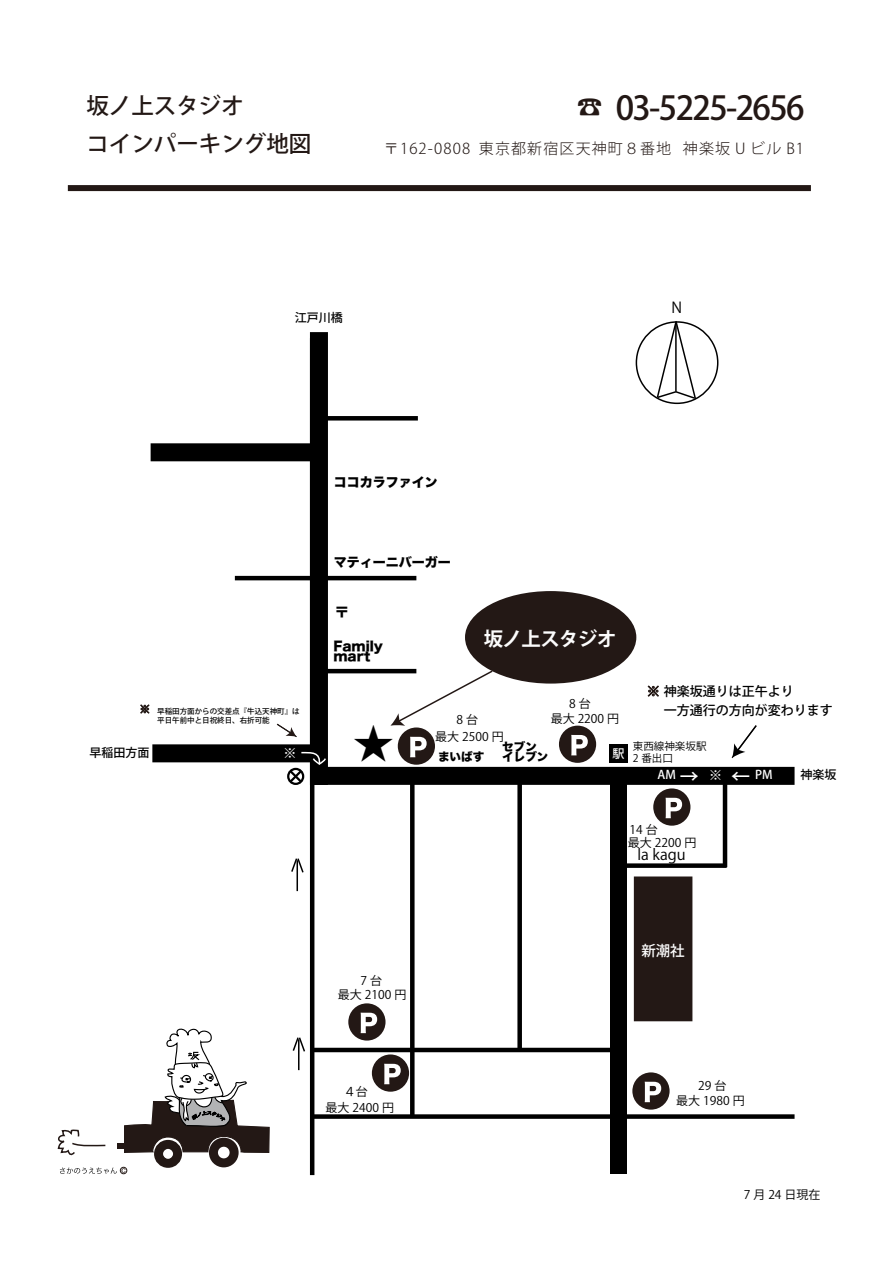
<style>
.page{position:relative;width:893px;height:1263px;background:#fff}
.page>*{position:absolute;margin:0;border:0;box-sizing:border-box;transform-origin:0 0}
.t1{font:500 32.85px "Koz Go Pro";letter-spacing:-.05em;color:#231815}
.t2{font:300 25.05px "Koz Go Pro";color:#231815}
.t3{font:500 22.5px/37.8px "Koz Go Pro";color:#231815}
.t4{font:700 19.35px "Koz Go Pro";letter-spacing:-.025em;color:#fcfcfc}
.t5{font:500 18.9px "Koz Go Pro";color:#fff}
.t6{font:300 15px "Koz Go Pro";letter-spacing:.075em;color:#231815}
.t7{font:15px "Koz Go Pro";color:#000}
.t8{font:500 14.4px "Koz Go Pro";color:#fff}
.t9{font:13.05px/10.1px "Hira Kaku Std W8";color:#000}
.t10{font:500 13.05px/19.5px "Koz Go Pro";color:#000}
.t11{font:13.05px "Hira Kaku Std W8";color:#fff}
.t12{font:12px "Koz Go Pro";color:#000}
.t13{font:500 12px "Koz Go Pro";color:#000}
.t14{font:500 12px "Koz Go Pro";color:#fff}
.t15{font:11.55px/10.1px "Hira Kaku Std W8";color:#000}
.t16{font:10.5px/12px "Koz Go Pro";color:#000}
.t17{font:500 7.5px/9px "Koz Go Pro";color:#000}
.s1{font-family:"Hira Kaku Std W8";font-weight:400;color:#231815}
</style>
<div class="page">
<div style="left:609px;top:744px;width:18px;height:18px;background:#000"></div>
<hr style="left:310px;top:338px;width:4px;height:837px;background:#000">
<div style="left:622px;top:863px;width:105px;height:5px;background:#000"></div>
<hr style="left:723px;top:777px;width:4px;height:90px;background:#000">
<div style="left:311px;top:767px;width:483px;height:18px;background:#000"></div>
<hr style="left:235px;top:576px;width:181px;height:4px;background:#000">
<hr style="left:315px;top:416px;width:103px;height:4px;background:#000">
<div style="left:314px;top:1114px;width:480px;height:5px;background:#000"></div>
<hr style="left:312px;top:1048px;width:306px;height:4px;background:#000">
<div style="left:410px;top:778px;width:5px;height:338px;background:#000"></div>
<div style="left:517px;top:776px;width:5px;height:276px;background:#000"></div>
<div style="left:634px;top:876px;width:58px;height:145px;background:#231815"></div>
<div style="left:559px;top:726px;width:37px;height:37px;background:#231815;border-radius:50%"></div>
<svg style="left:571px;top:735px;width:17px;height:20px"></svg>
<div style="left:653px;top:788px;width:37px;height:38px;background:#231815;border-radius:50%"></div>
<svg style="left:666px;top:798px;width:16px;height:20px"></svg>
<div style="left:68px;top:185px;width:743px;height:6px;background:#231815"></div>
<div style="left:152px;top:744px;width:161px;height:18px;background:#000"></div>
<div style="left:310px;top:332px;width:18px;height:453px;background:#000"></div>
<hr style="left:312px;top:669px;width:104px;height:4px;background:#000">
<svg style="left:287px;top:751px;width:39px;height:34px"></svg>
<svg style="left:140px;top:704px;width:10px;height:10px"></svg>
<svg style="left:276px;top:723px;width:21px;height:14px"></svg>
<svg style="left:57px;top:1028px;width:213px;height:147px"></svg>
<svg style="left:647px;top:685px;width:12px;height:12px"></svg>
<div style="left:610px;top:784px;width:17px;height:390px;background:#000"></div>
<div style="left:636px;top:321px;width:82px;height:83px;border:2px solid #000;border-radius:50%"></div>
<svg style="left:656px;top:321px;width:41px;height:80px"></svg>
<div style="left:348px;top:1003px;width:37px;height:37px;background:#231815;border-radius:50%"></div>
<svg style="left:361px;top:1013px;width:16px;height:20px"></svg>
<div style="left:398px;top:727px;width:37px;height:38px;background:#231815;border-radius:50%"></div>
<svg style="left:410px;top:737px;width:17px;height:20px"></svg>
<hr style="left:298px;top:1039px;width:1px;height:31px;background:#000">
<svg style="left:292px;top:1037px;width:13px;height:16px"></svg>
<hr style="left:296px;top:860px;width:2px;height:31px;background:#000">
<svg style="left:291px;top:858px;width:13px;height:16px"></svg>
<div style="left:632px;top:1072px;width:38px;height:37px;background:#231815;border-radius:50%"></div>
<svg style="left:645px;top:1082px;width:16px;height:20px"></svg>
<div style="left:151px;top:443px;width:160px;height:18px;background:#000"></div>
<div style="left:372px;top:1054px;width:37px;height:38px;background:#231815;border-radius:50%"></div>
<svg style="left:384px;top:1064px;width:17px;height:20px"></svg>
<svg style="left:732px;top:725px;width:25px;height:33px"></svg>
<div style="left:465px;top:591px;width:171px;height:92px;background:#231815;border-radius:50%"></div>
<svg style="left:390px;top:669px;width:104px;height:57px"></svg>
<h3 class="t3" style="left:86px;top:88px;width:226px">坂ノ上スタジオ<br>コインパーキング地図</h3>
<h2 class="t2" style="left:577px;top:91px;width:27px">☎</h2>
<h1 class="t1" style="left:616px;top:87px;width:190px">03-5225-2656</h1>
<p class="t6" style="left:384px;top:139px;width:289px">〒162-0808 東京都新宿区天神町８番地</p>
<p class="t6" style="left:683px;top:139px;width:123px">神楽坂 U ビル B1</p>
<p class="t13" style="left:295px;top:310px;width:49px">江戸川橋</p>
<p class="t7" style="left:671px;top:298px;width:12px">N</p>
<p class="t9" style="left:334px;top:477px;width:106px">ココカラファイン</p>
<p class="t9" style="left:334px;top:557px;width:119px">マティーニバーガー</p>
<p class="t17" style="left:157px;top:707px;width:144px;text-indent:-18px"><sup>※</sup> 早稲田方面からの交差点『牛込天神町』は平日午前中と日祝終日、右折可能</p>
<p class="t13" style="left:89px;top:745px;width:61px">早稲田方面</p>
<p class="t11" style="left:296px;top:760px;width:15px;rotate:-180deg">※</p>
<p class="t9" style="left:335px;top:607px;width:15px">〒</p>
<p class="t9" style="left:333px;top:642px;width:51px">Family mart</p>
<h3 class="t4" style="left:484px;top:627px;width:134px">坂ノ上スタジオ</h3>
<p class="t12" style="left:569px;top:695px;width:23px">8台</p>
<p class="t12" style="left:551px;top:710px;width:70px">最大 2200 円</p>
<p class="t12" style="left:456px;top:711px;width:23px">8台</p>
<p class="t15" style="left:353px;top:752px;width:133px"><sup>★</sup> まいばす</p>
<p class="t12" style="left:435px;top:728px;width:70px">最大 2500 円</p>
<p class="t15" style="left:502px;top:742px;width:48px">セブンイレブン</p>
<p class="t14" style="left:612px;top:745px;width:13px">駅</p>
<p class="t10" style="left:664px;top:682px;width:171px;text-indent:-17px"><span class="s1">※</span> 神楽坂通りは正午より<br>一方通行の方向が変わります</p>
<p class="t16" style="left:633px;top:740px;width:75px">東西線神楽坂駅<br>2 番出口</p>
<p class="t14" style="left:657px;top:767px;width:20px">AM</p>
<p class="t14" style="left:755px;top:767px;width:19px">PM</p>
<p class="t11" style="left:722px;top:782px;width:15px;rotate:-180deg">※</p>
<h3 class="t5" style="left:750px;top:788px;width:20px;rotate:-180deg">→</h3>
<p class="t13" style="left:800px;top:767px;width:37px">神楽坂</p>
<p class="t12" style="left:629px;top:821px;width:30px">14 台</p>
<p class="t12" style="left:628px;top:835px;width:70px">最大 2200 円</p>
<p class="t7" style="left:638px;top:845px;width:50px">la kagu</p>
<p class="t12" style="left:361px;top:973px;width:23px">7台</p>
<p class="t12" style="left:338px;top:987px;width:70px">最大 2100 円</p>
<p class="t8" style="left:641px;top:941px;width:45px">新潮社</p>
<p class="t12" style="left:344px;top:1084px;width:25px">４台</p>
<p class="t12" style="left:326px;top:1099px;width:70px">最大 2400 円</p>
<p class="t12" style="left:698px;top:1078px;width:30px">29 台</p>
<p class="t12" style="left:676px;top:1092px;width:70px">最大 1980 円</p>
<p class="t12" style="left:744px;top:1187px;width:78px">7 月 24 日現在</p>
</div>
